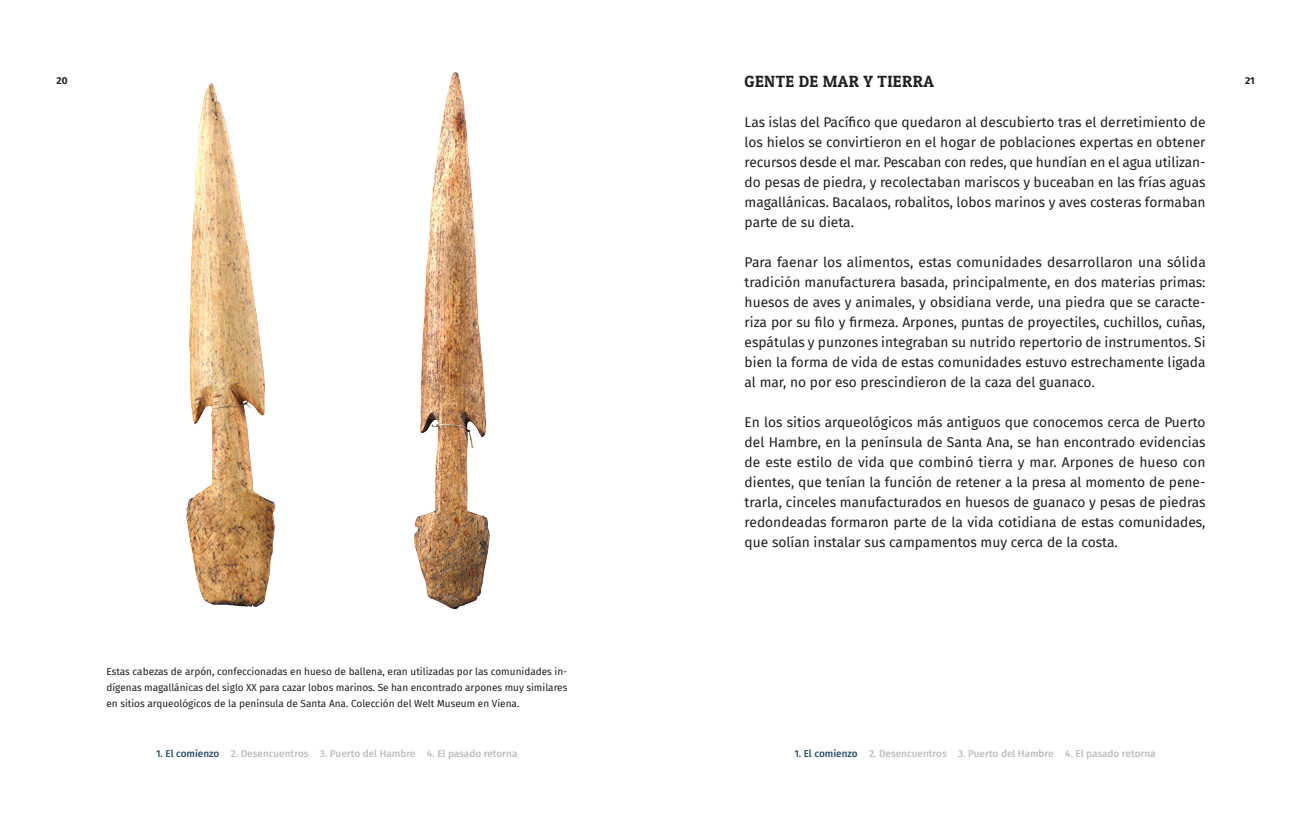
<style>
.page{position:relative;width:1312px;height:815px;background:#fff}
.page>*{position:absolute;margin:0;border:0;box-sizing:border-box;transform-origin:0 0}
.Parrafo_General{font:16.25px "Patua One";letter-spacing:.025em;color:#231f20}
.Parrafo_General-2{font:13.75px/20px "Fira Sans";color:#231f20;text-align:justify}
.Derecho_Fotografía{font:10px/16.2px "Fira Sans";color:#231f20;text-align:justify}
.t1{font:500 10px "Fira Sans";color:#bcbdc0}
.t2{font:500 10px "Fira Sans";color:#264e68}
.t3{font:700 10px "Fira Sans";color:#231f20}
.s1{color:#264e68}
</style>
<div class="page">
<img style="left:186px;top:83px;width:90px;height:524px">
<img style="left:414px;top:72px;width:76px;height:538px">
<p class="Parrafo_General" style="left:744px;top:72px;width:191px">GENTE DE MAR Y TIERRA</p>
<p class="Parrafo_General-2" style="left:744px;top:112px;width:462px">Las islas del Pacífico que quedaron al descubierto tras el derretimiento de los hielos se convirtieron en el hogar de poblaciones expertas en obtener recursos desde el mar. Pescaban con redes, que hundían en el agua utilizan&shy;do pesas de piedra, y recolectaban mariscos y buceaban en las frías aguas magallánicas. Bacalaos, robalitos, lobos marinos y aves costeras formaban parte de su dieta.</p>
<p class="Parrafo_General-2" style="left:744px;top:252px;width:462px">Para faenar los alimentos, estas comunidades desarrollaron una sólida tradición manufacturera basada, principalmente, en dos materias primas: huesos de aves y animales, y obsidiana verde, una piedra que se caracte&shy;riza por su filo y firmeza. Arpones, puntas de proyectiles, cuchillos, cuñas, espátulas y punzones integraban su nutrido repertorio de instrumentos. Si bien la forma de vida de estas comunidades estuvo estrechamente ligada al mar, no por eso prescindieron de la caza del guanaco.</p>
<p class="Parrafo_General-2" style="left:744px;top:412px;width:462px">En los sitios arqueológicos más antiguos que conocemos cerca de Puerto del Hambre, en la península de Santa Ana, se han encontrado evidencias de este estilo de vida que combinó tierra y mar. Arpones de hueso con dientes, que tenían la función de retener a la presa al momento de pene&shy;trarla, cinceles manufacturados en huesos de guanaco y pesas de piedras redondeadas formaron parte de la vida cotidiana de estas comunidades, que solían instalar sus campamentos muy cerca de la costa.</p>
<p class="t3" style="left:56px;top:72px;width:13px">20</p>
<p class="t3" style="left:1244px;top:72px;width:11px">21</p>
<p class="Derecho_Fotografía" style="left:106px;top:663px;width:462px">Estas cabezas de arpón, confeccionadas en hueso de ballena, eran utilizadas por las comunidades in&shy;dígenas magallánicas del siglo XX para cazar lobos marinos. Se han encontrado arpones muy similares en sitios arqueológicos de la península de Santa Ana. Colección del Welt Museum en Viena.</p>
<p class="t2" style="left:156px;top:745px;width:65px">1. El comienzo</p>
<p class="t1" style="left:231px;top:745px;width:288px">2. Desencuentros 3. Puerto del Hambre 4. El pasado retorna</p>
<p class="t1" style="left:794px;top:745px;width:363px"><span class="s1">1. El comienzo</span> 2. Desencuentros 3. Puerto del Hambre 4. El pasado retorna</p>
</div>
